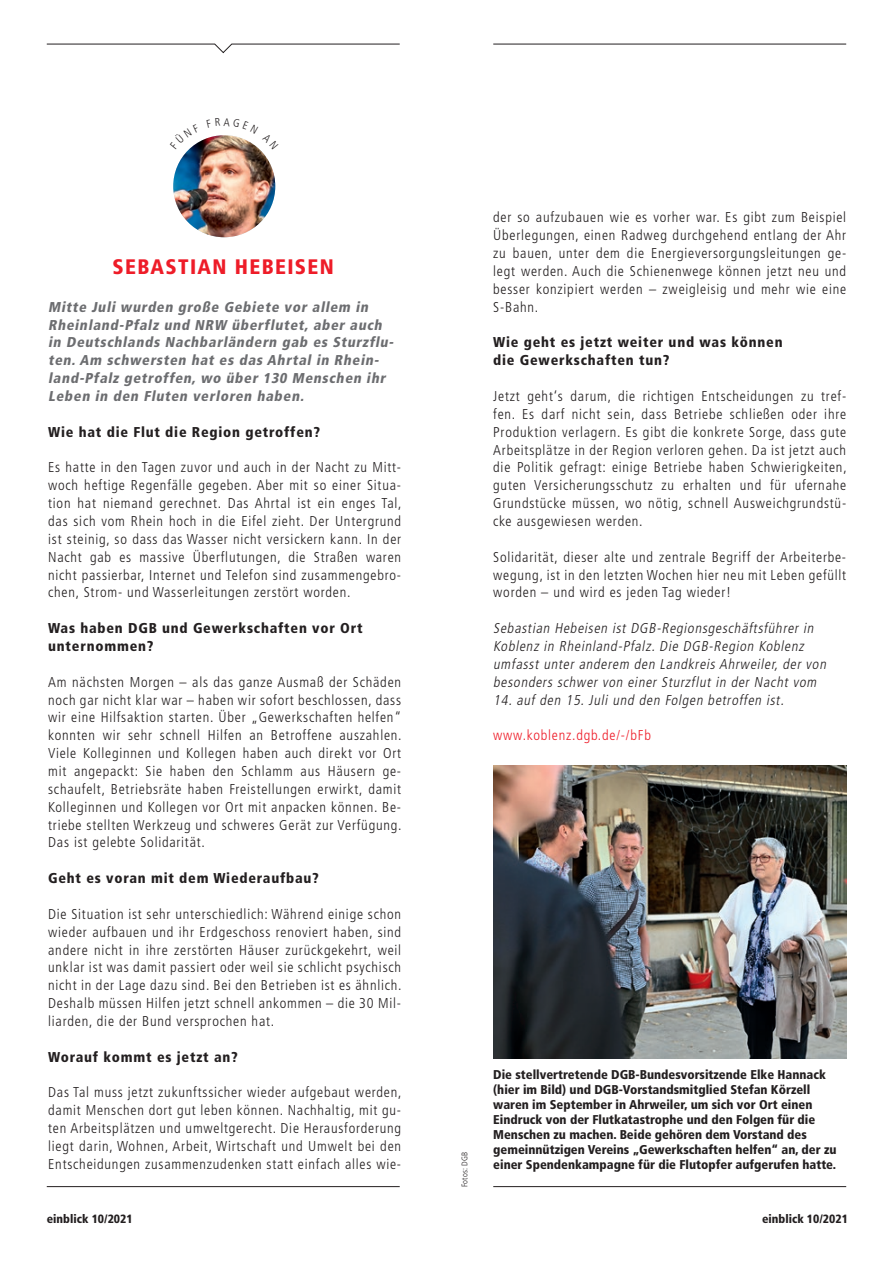
<style>
.page{position:relative;width:893px;height:1263px;background:#fff}
.page>*{position:absolute;margin:0;border:0;box-sizing:border-box;transform-origin:0 0}
.t1{font:900 condensed 21px "Frutiger";letter-spacing:.065em;color:#ee1c28}
.t2{font:300 condensed 14.25px/17.9px "Frutiger";letter-spacing:.055em;color:#231f20;text-align:justify}
.t3{font:italic 900 condensed 14.25px/17.9px "Frutiger";color:#6c6d70}
.t4{font:italic 300 condensed 14.25px/17.9px "Frutiger";color:#231f20}
.t5{font:900 condensed 14.25px/17.9px "Frutiger";letter-spacing:.055em;color:#231f20}
.t6{font:300 condensed 14.25px "Frutiger";letter-spacing:.055em;color:#ee1c28}
.t7{font:900 condensed 12.75px/15px "Frutiger";color:#231f20}
.t8{font:900 condensed 12px "Frutiger";color:#231f20}
.t9{font:300 condensed 8.25px "Frutiger";letter-spacing:.02em;color:#231f20}
</style>
<div class="page">
<img style="left:493px;top:765px;width:353px;height:294px">
<svg style="left:46px;top:44px;width:354px;height:9px"></svg>
<hr style="left:493px;top:44px;width:353px;height:1px;background:#231f20">
<hr style="left:47px;top:1186px;width:353px;height:1px;background:#231f20">
<hr style="left:493px;top:1186px;width:353px;height:1px;background:#231f20">
<img style="left:173px;top:135px;width:103px;height:103px">
<h1 class="t1" style="left:113px;top:254px;width:26px">Sebas</h1>
<h1 class="t1" style="left:178px;top:254px;width:84px">tian Hebe</h1>
<h1 class="t1" style="left:287px;top:254px;width:21px">isen</h1>
<p class="t3" style="left:48px;top:298px;width:350px">Mitte Juli wurden große Gebiete vor allem in Rheinland-Pfalz und NRW überflutet, aber auch in Deutschlands Nachbarländern gab es Sturzflu&shy;ten. Am schwersten hat es das Ahrtal in Rhein&shy;land-Pfalz getroffen, wo über 130 Menschen ihr Leben in den Fluten verloren haben.</p>
<p class="t5" style="left:48px;top:423px;width:273px">Wie hat die Flut die Region getroffen?</p>
<p class="t2" style="left:48px;top:459px;width:355px">Es hatte in den Tagen zuvor und auch in der Nacht zu Mitt&shy;woch heftige Regenfälle gegeben. Aber mit so einer Situa&shy;tion hat niemand gerechnet. Das Ahrtal ist ein enges Tal, das sich vom Rhein hoch in die Eifel zieht. Der Untergrund ist steinig, so dass das Wasser nicht versickern kann. In der Nacht gab es massive Überflutungen, die Straßen waren nicht passierbar, Internet und Telefon sind zusammengebro&shy;chen, Strom- und Wasserleitungen zerstört worden.</p>
<p class="t5" style="left:48px;top:619px;width:316px">Was haben DGB und Gewerkschaften vor Ort unternommen?</p>
<p class="t2" style="left:48px;top:673px;width:355px">Am nächsten Morgen – als das ganze Ausmaß der Schäden noch gar nicht klar war – haben wir sofort beschlossen, dass wir eine Hilfsaktion starten. Über „Gewerkschaften helfen“ konnten wir sehr schnell Hilfen an Betroffene auszahlen.<br>Viele Kolleginnen und Kollegen haben auch direkt vor Ort mit angepackt: Sie haben den Schlamm aus Häusern ge&shy;schaufelt, Betriebsräte haben Freistellungen erwirkt, damit Kolleginnen und Kollegen vor Ort mit anpacken können. Be&shy;triebe stellten Werkzeug und schweres Gerät zur Verfügung.<br>Das ist gelebte Solidarität.</p>
<p class="t5" style="left:48px;top:869px;width:272px">Geht es voran mit dem Wiederaufbau?</p>
<p class="t2" style="left:48px;top:905px;width:355px">Die Situation ist sehr unterschiedlich: Während einige schon wieder aufbauen und ihr Erdgeschoss renoviert haben, sind andere nicht in ihre zerstörten Häuser zurückgekehrt, weil unklar ist was damit passiert oder weil sie schlicht psychisch nicht in der Lage dazu sind. Bei den Betrieben ist es ähnlich.<br>Deshalb müssen Hilfen jetzt schnell ankommen – die 30 Mil&shy;liarden, die der Bund versprochen hat.</p>
<p class="t5" style="left:48px;top:1048px;width:191px">Worauf kommt es jetzt an?</p>
<p class="t2" style="left:48px;top:1084px;width:355px">Das Tal muss jetzt zukunftssicher wieder aufgebaut werden, damit Menschen dort gut leben können. Nachhaltig, mit gu&shy;ten Arbeitsplätzen und umweltgerecht. Die Herausforderung liegt darin, Wohnen, Arbeit, Wirtschaft und Umwelt bei den Entscheidungen zusammenzudenken statt einfach alles wie-</p>
<p class="t2" style="left:493px;top:209px;width:354px">der so aufzubauen wie es vorher war. Es gibt zum Beispiel Überlegungen, einen Radweg durchgehend entlang der Ahr zu bauen, unter dem die Energieversorgungsleitungen ge&shy;legt werden. Auch die Schienenwege können jetzt neu und besser konzipiert werden – zweigleisig und mehr wie eine S-Bahn.</p>
<p class="t5" style="left:493px;top:333px;width:291px">Wie geht es jetzt weiter und was können die Gewerkschaften tun?</p>
<p class="t2" style="left:493px;top:387px;width:355px">Jetzt geht‘s darum, die richtigen Entscheidungen zu tref&shy;fen. Es darf nicht sein, dass Betriebe schließen oder ihre Produktion verlagern. Es gibt die konkrete Sorge, dass gute Arbeitsplätze in der Region verloren gehen. Da ist jetzt auch die Politik gefragt: einige Betriebe haben Schwierigkeiten, guten Versicherungsschutz zu erhalten und für ufernahe Grundstücke müssen, wo nötig, schnell Ausweichgrundstü&shy;cke ausgewiesen werden.</p>
<p class="t2" style="left:493px;top:548px;width:354px">Solidarität, dieser alte und zentrale Begriff der Arbeiterbe&shy;wegung, ist in den letzten Wochen hier neu mit Leben gefüllt worden – und wird es jeden Tag wieder!</p>
<p class="t4" style="left:493px;top:619px;width:337px">Sebastian Hebeisen ist DGB-Regionsgeschäftsführer in Koblenz in Rheinland-Pfalz. Die DGB-Region Koblenz umfasst unter anderem den Landkreis Ahrweiler, der von besonders schwer von einer Sturzflut in der Nacht vom</p>
<p class="t4" style="left:493px;top:691px;width:295px">14. auf den 15. Juli und den Folgen betroffen ist.</p>
<p class="t6" style="left:493px;top:727px;width:159px">www.koblenz.dgb.de/-/bFb</p>
<p class="t9" style="left:460px;top:1187px;width:36px;rotate:-90deg">Fotos: DGB</p>
<p class="t7" style="left:493px;top:1067px;width:345px">Die stellvertretende DGB-Bundesvorsitzende Elke Hannack (hier im Bild) und DGB-Vorstandsmitglied Stefan Körzell waren im September in Ahrweiler, um sich vor Ort einen Eindruck von der Flutkatastrophe und den Folgen für die Menschen zu machen. Beide gehören dem Vorstand des gemeinnützigen Vereins „Gewerkschaften helfen“ an, der zu einer Spendenkampagne für die Flutopfer aufgerufen hatte.</p>
<p class="t8" style="left:47px;top:1211px;width:87px">einblick 10/2021</p>
<p class="t8" style="left:762px;top:1211px;width:87px">einblick 10/2021</p>
</div>
